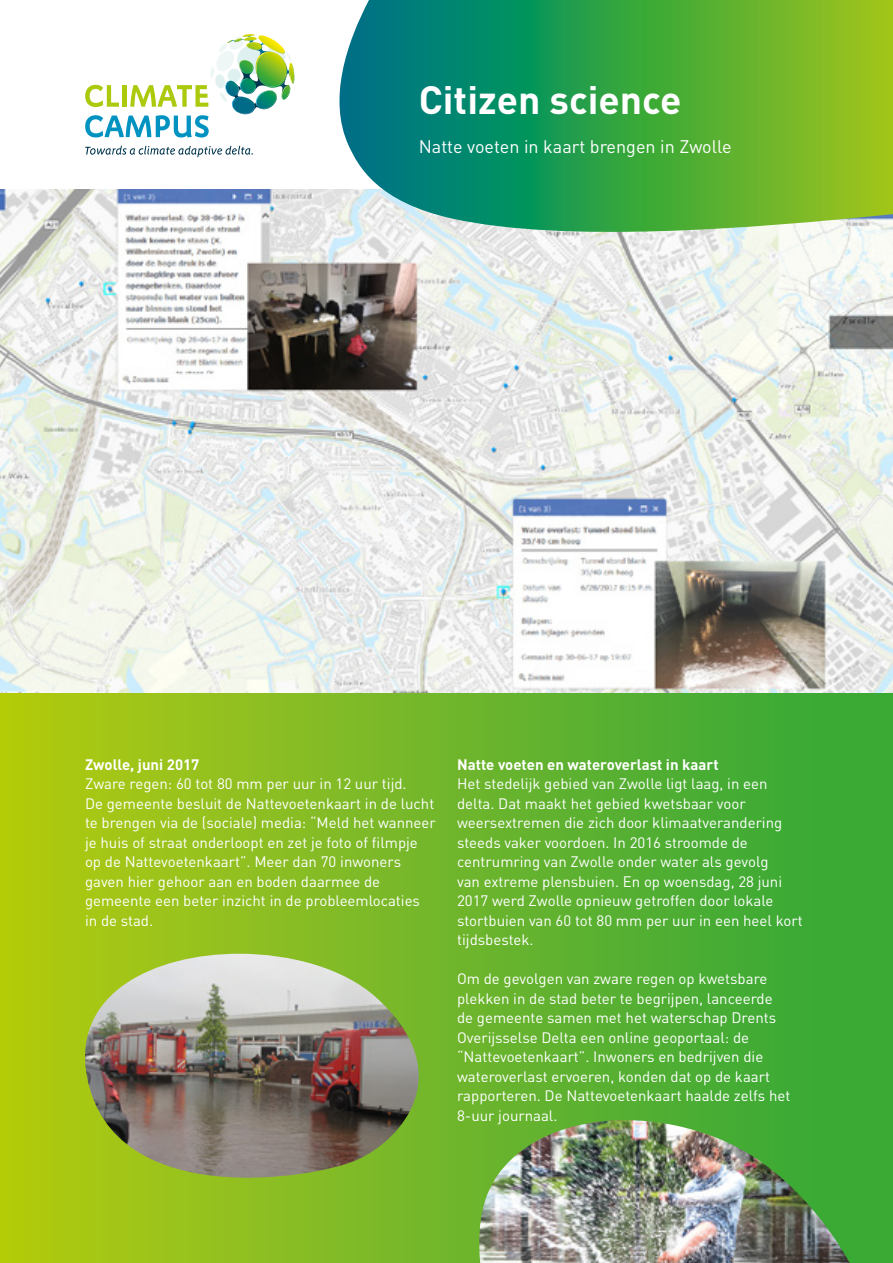
<style>
.page{position:relative;width:893px;height:1263px;background:#fff}
.page>*{position:absolute;margin:0;border:0;box-sizing:border-box;transform-origin:0 0}
.t1{font:700 39px "DIN";color:#fff}
.t2{font:18px "DIN";color:#fff}
.t3{font:15px/19.5px "DIN";color:#fff}
.t4{font:700 15px "DIN";color:#fff}
</style>
<div class="page">
<img style="left:0;top:189px;width:893px;height:504px">
<svg style="left:85px;top:146px;width:168px;height:11px"></svg>
<svg style="left:85px;top:34px;width:209px;height:103px"></svg>
<svg style="left:327px;top:0;width:566px;height:243px;background:#52ab5d"></svg>
<div style="left:0;top:693px;width:893px;height:570px;background:linear-gradient(to right,#b3c913,#30a53c)"></div>
<img style="left:478px;top:1120px;width:372px;height:143px">
<img style="left:83px;top:954px;width:337px;height:225px">
<h1 class="t1" style="left:419px;top:75px;width:264px">Citizen science</h1>
<p class="t2" style="left:419px;top:136px;width:314px">Natte voeten in kaart brengen in Zwolle</p>
<p class="t4" style="left:85px;top:754px;width:116px">Zwolle, juni 2017</p>
<p class="t3" style="left:85px;top:774px;width:352px">Zware regen: 60 tot 80 mm per uur in 12 uur tijd.<br>De gemeente besluit de Nattevoetenkaart in de lucht te brengen via de (sociale) media: “Meld het wanneer je huis of straat onderloopt en zet je foto of filmpje op de Nattevoetenkaart”. Meer dan 70 inwoners gaven hier gehoor aan en boden daarmee de gemeente een beter inzicht in de probleemlocaties in de stad.</p>
<p class="t4" style="left:457px;top:754px;width:263px">Natte voeten en wateroverlast in kaart</p>
<p class="t3" style="left:457px;top:774px;width:347px">Het stedelijk gebied van Zwolle ligt laag, in een delta. Dat maakt het gebied kwetsbaar voor weersextremen die zich door klimaatverandering steeds vaker voordoen. In 2016 stroomde de centrumring van Zwolle onder water als gevolg<br>van extreme plensbuien. En op woensdag, 28 juni 2017 werd Zwolle opnieuw getroffen door lokale stortbuien van 60 tot 80 mm per uur in een heel kort tijdsbestek.</p>
<p class="t3" style="left:457px;top:969px;width:335px">Om de gevolgen van zware regen op kwetsbare plekken in de stad beter te begrijpen, lanceerde de gemeente samen met het waterschap Drents Overijsselse Delta een online geoportaal: de “Nattevoetenkaart”. Inwoners en bedrijven die wateroverlast ervoeren, konden dat op de kaart rapporteren. De Nattevoetenkaart haalde zelfs het 8-uur journaal.</p>
</div>
